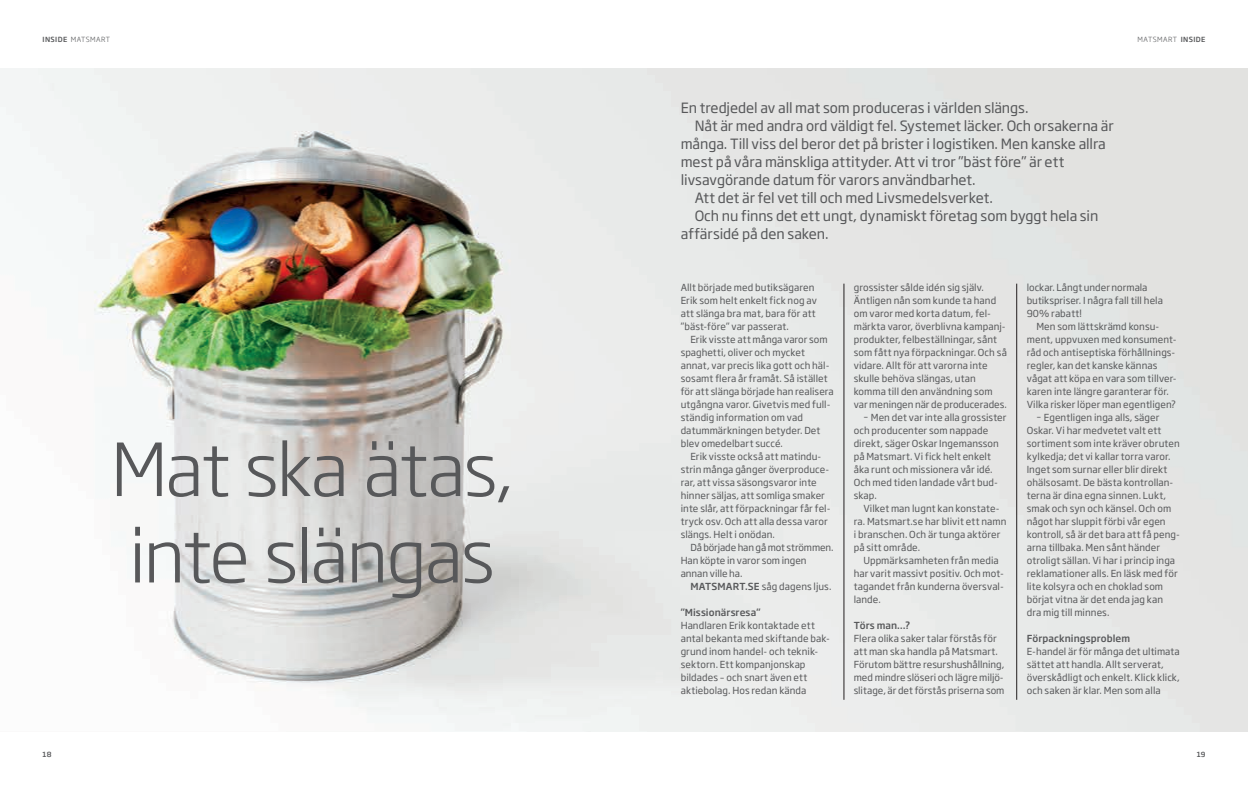
<style>
.page{position:relative;width:1248px;height:794px;background:#fff}
.page>*{position:absolute;margin:0;border:0;box-sizing:border-box;transform-origin:0 0}
.t1{font:300 72px/86.4px "Soho Gothic Pro";letter-spacing:-.025em;color:#57585a}
.t2{font:14px "Soho Gothic Pro";letter-spacing:-.005em;color:#57585a}
.t3{font:9.6px/13px "Soho Gothic Pro";letter-spacing:.005em;color:#57585a}
.t4{font:500 9.6px "Soho Gothic Pro";letter-spacing:.01em;color:#57585a}
.t5{font:300 7px "Soho Gothic Pro";letter-spacing:.065em;color:#57585a}
.t6{font:500 7px "Soho Gothic Pro";color:#57585a}
.s1{font-weight:500}
</style>
<div class="page">
<img style="left:0;top:68px;width:1247px;height:663px">
<hr style="left:1016px;top:284px;width:1px;height:416px;background:#231f20">
<hr style="left:843px;top:284px;width:1px;height:416px;background:#231f20">
<p class="t5" style="left:43px;top:34px;width:69px"><span class="s1">INSIDE</span> MATSMART</p>
<p class="t6" style="left:43px;top:749px;width:10px">18</p>
<h1 class="t1" style="left:111px;top:422px;width:404px">Mat ska ätas, inte slängas</h1>
<h2 class="t2" style="left:680px;top:96px;width:349px">En tredjedel av all mat som produceras i världen slängs.</h2>
<h2 class="t2" style="left:694px;top:114px;width:420px">Nåt är med andra ord väldigt fel. Systemet läcker. Och orsakerna är</h2>
<h2 class="t2" style="left:680px;top:132px;width:426px">många. Till viss del beror det på brister i logistiken. Men kanske allra</h2>
<h2 class="t2" style="left:680px;top:151px;width:385px">mest på våra mänskliga attityder. Att vi tror ”bäst före” är ett</h2>
<h2 class="t2" style="left:680px;top:169px;width:296px">livsavgörande datum för varors användbarhet.</h2>
<h2 class="t2" style="left:694px;top:187px;width:299px">Att det är fel vet till och med Livsmedelsverket.</h2>
<h2 class="t2" style="left:694px;top:205px;width:405px">Och nu finns det ett ungt, dynamiskt företag som byggt hela sin</h2>
<h2 class="t2" style="left:680px;top:223px;width:149px">affärsidé på den saken.</h2>
<p class="t5" style="left:1137px;top:34px;width:69px">MATSMART <span class="s1">INSIDE</span></p>
<p class="t3" style="left:680px;top:280px;width:138px">Allt började med butiksägaren<br>Erik som helt enkelt fick nog av att slänga bra mat, bara för att ”bäst-före” var passerat.</p>
<p class="t3" style="left:680px;top:332px;width:155px;text-indent:10px">Erik visste att många varor som spaghetti, oliver och mycket annat, var precis lika gott och häl&shy;sosamt flera år framåt. Så istället för att slänga började han realisera utgångna varor. Givetvis med full&shy;ständig information om vad datummärkningen betyder. Det blev omedelbart succé.</p>
<p class="t3" style="left:680px;top:449px;width:151px;text-indent:10px">Erik visste också att matindu&shy;strin många gånger överproduce&shy;rar, att vissa säsongsvaror inte hinner säljas, att somliga smaker inte slår, att förpackningar får fel&shy;tryck osv. Och att alla dessa varor slängs. Helt i onödan.</p>
<p class="t3" style="left:680px;top:540px;width:154px;text-indent:10px">Då började han gå mot strömmen.<br>Han köpte in varor som ingen annan ville ha.</p>
<p class="t3" style="left:690px;top:579px;width:143px"><span class="s1">MATSMART.SE</span> såg dagens ljus.</p>
<p class="t4" style="left:680px;top:605px;width:81px">”Missionärsresa”</p>
<p class="t3" style="left:680px;top:618px;width:151px">Handlaren Erik kontaktade ett antal bekanta med skiftande bak&shy;grund inom handel- och teknik&shy;sektorn. Ett kompanjonskap bildades – och snart även ett aktiebolag. Hos redan kända</p>
<p class="t3" style="left:853px;top:280px;width:155px">grossister sålde idén sig själv.<br>Äntligen nån som kunde ta hand om varor med korta datum, fel&shy;märkta varor, överblivna kampanj&shy;produkter, felbeställningar, sånt som fått nya förpackningar. Och så vidare. Allt för att varorna inte skulle behöva slängas, utan komma till den användning som var meningen när de producerades.</p>
<p class="t3" style="left:853px;top:410px;width:154px;text-indent:10px">– Men det var inte alla grossister och producenter som nappade direkt, säger Oskar Ingemansson på Matsmart. Vi fick helt enkelt åka runt och missionera vår idé.<br>Och med tiden landade vårt bud&shy;skap.</p>
<p class="t3" style="left:853px;top:501px;width:154px;text-indent:10px">Vilket man lugnt kan konstate&shy;ra. Matsmart.se har blivit ett namn i branschen. Och är tunga aktörer på sitt område.</p>
<p class="t3" style="left:853px;top:553px;width:152px;text-indent:10px">Uppmärksamheten från media har varit massivt positiv. Och mot&shy;tagandet från kunderna översval&shy;lande.</p>
<p class="t4" style="left:853px;top:618px;width:58px">Törs man…?</p>
<p class="t3" style="left:853px;top:631px;width:152px">Flera olika saker talar förstås för att man ska handla på Matsmart.<br>Förutom bättre resurshushållning, med mindre slöseri och lägre miljö&shy;slitage, är det förstås priserna som</p>
<p class="t3" style="left:1026px;top:280px;width:138px">lockar. Långt under normala butikspriser. I några fall till hela<br>90% rabatt!</p>
<p class="t3" style="left:1026px;top:319px;width:151px;text-indent:10px">Men som lättskrämd konsu&shy;ment, uppvuxen med konsument&shy;råd och antiseptiska förhållnings&shy;regler, kan det kanske kännas vågat att köpa en vara som tillver&shy;karen inte längre garanterar för.<br>Vilka risker löper man egentligen?</p>
<p class="t3" style="left:1026px;top:410px;width:155px;text-indent:10px">– Egentligen inga alls, säger<br>Oskar. Vi har medvetet valt ett sortiment som inte kräver obruten kylkedja; det vi kallar torra varor.<br>Inget som surnar eller blir direkt ohälsosamt. De bästa kontrollan&shy;terna är dina egna sinnen. Lukt, smak och syn och känsel. Och om något har sluppit förbi vår egen kontroll, så är det bara att få peng&shy;arna tillbaka. Men sånt händer otroligt sällan. Vi har i princip inga reklamationer alls. En läsk med för lite kolsyra och en choklad som börjat vitna är det enda jag kan dra mig till minnes.</p>
<p class="t4" style="left:1026px;top:631px;width:105px">Förpackningsproblem</p>
<p class="t3" style="left:1026px;top:644px;width:155px">E-handel är för många det ultimata sättet att handla. Allt serverat, överskådligt och enkelt. Klick klick, och saken är klar. Men som alla</p>
<p class="t6" style="left:1196px;top:749px;width:10px">19</p>
</div>
